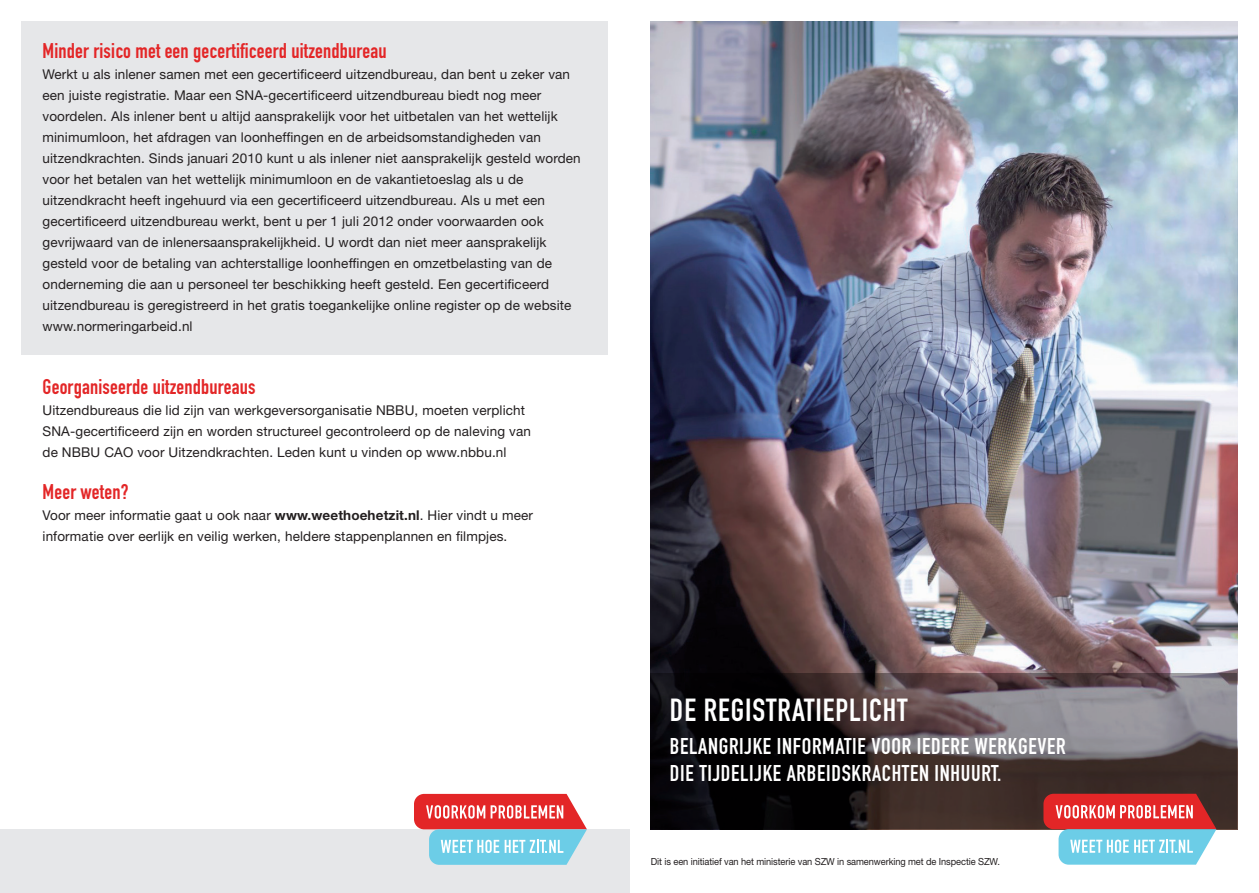
<style>
.page{position:relative;width:1259px;height:893px;background:#fff}
.page>*{position:absolute;margin:0;border:0;box-sizing:border-box;transform-origin:0 0}
.t1{font:31.5px "DIN Engschrift";letter-spacing:.03em;color:#fff}
.t2{font:22.5px/27px "DIN Engschrift";letter-spacing:.03em;color:#fff}
.t3{font:21px "DIN Engschrift";letter-spacing:.01em;color:#e32627}
.t4{font:13.5px/21px "Helvetica Neue LT Std";letter-spacing:.01em;color:#231f20}
.t5{font:9.75px "Helvetica Neue LT Std";letter-spacing:-.01em;color:#231f20;scale:.95 1}
.s1{font-weight:700}
</style>
<div class="page">
<div style="left:21px;top:21px;width:587px;height:334px;background:#e6e7e9"></div>
<img style="left:651px;top:21px;width:586px;height:653px">
<svg style="left:651px;top:674px;width:586px;height:155px;background:#3f3638"></svg>
<svg style="left:1043px;top:794px;width:173px;height:71px;background:#b68f99"></svg>
<div style="left:0;top:829px;width:629px;height:64px;background:#e6e7e9"></div>
<svg style="left:414px;top:794px;width:173px;height:71px;background:#bb959f"></svg>
<h3 class="t3" style="left:43px;top:39px;width:346px">Minder risico met een gecertificeerd uitzendbureau</h3>
<p class="t4" style="left:43px;top:64px;width:540px">Werkt u als inlener samen met een gecertificeerd uitzendbureau, dan bent u zeker van een juiste registratie. Maar een SNA-gecertificeerd uitzendbureau biedt nog meer voordelen. Als inlener bent u altijd aansprakelijk voor het uitbetalen van het wettelijk minimumloon, het afdragen van loonheffingen en de arbeidsomstandigheden van uitzendkrachten. Sinds januari 2010 kunt u als inlener niet aansprakelijk gesteld worden voor het betalen van het wettelijk minimumloon en de vakantietoeslag als u de uitzendkracht heeft ingehuurd via een gecertificeerd uitzendbureau. Als u met een gecertificeerd uitzendbureau werkt, bent u per 1 juli 2012 onder voorwaarden ook gevrijwaard van de inlenersaansprakelijkheid. U wordt dan niet meer aansprakelijk gesteld voor de betaling van achterstallige loonheffingen en omzetbelasting van de onderneming die aan u personeel ter beschikking heeft gesteld. Een gecertificeerd uitzendbureau is geregistreerd in het gratis toegankelijke online register op de website www.normeringarbeid.nl</p>
<h3 class="t3" style="left:43px;top:375px;width:215px">Georganiseerde uitzendbureaus</h3>
<p class="t4" style="left:43px;top:400px;width:490px">Uitzendbureaus die lid zijn van werkgeversorganisatie NBBU, moeten verplicht<br>SNA-gecertificeerd zijn en worden structureel gecontroleerd op de naleving van de NBBU CAO voor Uitzendkrachten. Leden kunt u vinden op www.nbbu.nl</p>
<h3 class="t3" style="left:43px;top:480px;width:87px">Meer weten?</h3>
<p class="t4" style="left:43px;top:505px;width:492px">Voor meer informatie gaat u ook naar <span class="s1">www.weethoehetzit.nl</span>. Hier vindt u meer informatie over eerlijk en veilig werken, heldere stappenplannen en filmpjes.</p>
<h1 class="t1" style="left:670px;top:692px;width:239px">De registratieplicht</h1>
<h2 class="t2" style="left:670px;top:733px;width:397px">belangrijke informatie voor iedere werkgever die tijdelijke arbeidskrachten inhuurt.</h2>
<p class="t5" style="left:651px;top:856px;width:369px">Dit is een initiatief van het ministerie van SZW in samenwerking met de Inspectie SZW.</p>
</div>
